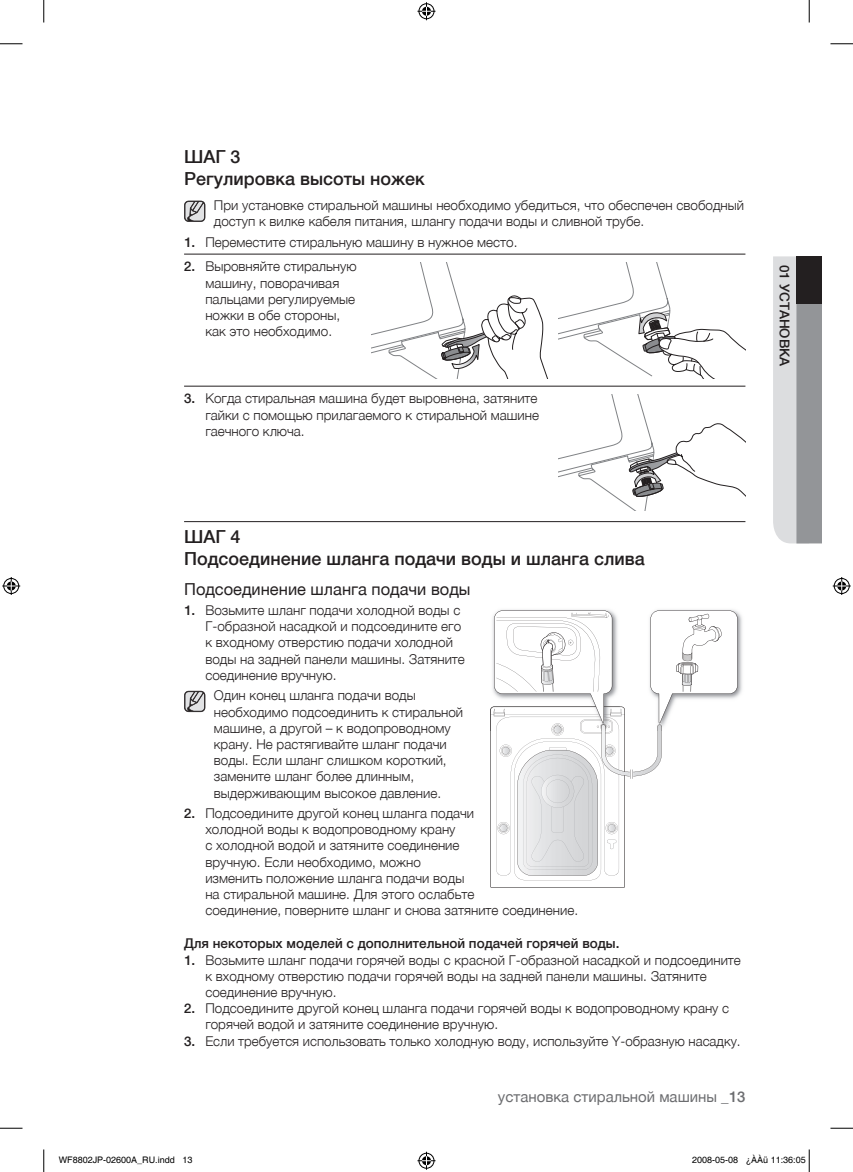
<style>
.page{position:relative;width:853px;height:1172px;background:#fff}
.page>*{position:absolute;margin:0;border:0;box-sizing:border-box;transform-origin:0 0}
.t1{font:500 18px/22.2px "Helvetica Neue LTCYR";color:#231f20}
.t2{font:16.5px "Helvetica Neue LTCYR";color:#231f20}
.t3{font:15px "Helvetica Neue LTCYR";color:#6c6d70}
.t4{font:300 13.5px/16.2px "Helvetica Neue LTCYR";color:#231f20}
.t5{font:500 13.5px "Helvetica Neue LTCYR";color:#231f20}
.t6{font:9px "Helvetica";color:#000}
.s1{font-weight:500}
</style>
<div class="page">
<svg style="left:773px;top:256px;width:49px;height:287px;background:#b9babd"></svg>
<hr style="left:184px;top:254px;width:561px;height:1px;background:#231f20">
<hr style="left:184px;top:386px;width:561px;height:1px;background:#231f20">
<hr style="left:184px;top:521px;width:561px;height:1px;background:#231f20">
<div style="left:796px;top:256px;width:26px;height:48px;background:#231f20"></div>
<svg style="left:371px;top:262px;width:374px;height:116px"></svg>
<svg style="left:558px;top:394px;width:187px;height:117px"></svg>
<svg style="left:184px;top:201px;width:21px;height:21px"></svg>
<svg style="left:184px;top:691px;width:21px;height:21px"></svg>
<img style="left:659px;top:609px;width:83px;height:87px">
<svg style="left:490px;top:610px;width:248px;height:278px"></svg>
<svg style="left:0;top:44px;width:22px;height:1px"></svg>
<svg style="left:830px;top:44px;width:23px;height:1px"></svg>
<svg style="left:0;top:1128px;width:22px;height:1px"></svg>
<svg style="left:830px;top:1128px;width:23px;height:1px"></svg>
<svg style="left:44px;top:0;width:1px;height:22px"></svg>
<svg style="left:44px;top:1149px;width:1px;height:23px"></svg>
<svg style="left:809px;top:0;width:1px;height:22px"></svg>
<svg style="left:417px;top:2px;width:18px;height:18px"></svg>
<svg style="left:417px;top:1152px;width:18px;height:18px"></svg>
<svg style="left:2px;top:577px;width:18px;height:18px"></svg>
<svg style="left:833px;top:577px;width:18px;height:18px"></svg>
<svg style="left:808px;top:1149px;width:2px;height:23px"></svg>
<h1 class="t1" style="left:184px;top:146px;width:242px">ШАГ 3<br>Регулировка высоты ножек</h1>
<p class="t4" style="left:214px;top:197px;width:532px">При установке стиральной машины необходимо убедиться, что обеспечен свободный доступ к вилке кабеля питания, шлангу подачи воды и сливной трубе.</p>
<p class="t4" style="left:184px;top:234px;width:335px"><span class="s1">1.</span> Переместите стиральную машину в нужное место.</p>
<p class="t4" style="left:205px;top:259px;width:153px;text-indent:-21px"><span class="s1">2.</span> Выровняйте стиральную машину, поворачивая пальцами регулируемые ножки в обе стороны, как это необходимо.</p>
<p class="t4" style="left:205px;top:391px;width:335px;text-align:justify;text-indent:-21px"><span class="s1">3.</span> Когда стиральная машина будет выровнена, затяните гайки с помощью прилагаемого к стиральной машине гаечного ключа.</p>
<p class="t5" style="left:792px;top:265px;width:103px;rotate:90deg">01 УСТАНОВКА</p>
<h1 class="t1" style="left:184px;top:526px;width:462px">ШАГ 4<br>Подсоединение шланга подачи воды и шланга слива</h1>
<p class="t2" style="left:184px;top:580px;width:288px">Подсоединение шланга подачи воды</p>
<p class="t4" style="left:205px;top:602px;width:261px;text-indent:-21px"><span class="s1">1.</span> Возьмите шланг подачи холодной воды с Г-образной насадкой и подсоедините его к входному отверстию подачи холодной воды на задней панели машины. Затяните соединение вручную.</p>
<p class="t4" style="left:214px;top:687px;width:251px">Один конец шланга подачи воды необходимо подсоединить к стиральной машине, а другой – к водопроводному крану. Не растягивайте шланг подачи воды. Если шланг слишком короткий, замените шланг более длинным, выдерживающим высокое давление.</p>
<p class="t4" style="left:205px;top:805px;width:374px;text-indent:-21px"><span class="s1">2.</span> Подсоедините другой конец шланга подачи<br>холодной воды к водопроводному крану<br>с холодной водой и затяните соединение<br>вручную. Если необходимо, можно<br>изменить положение шланга подачи воды<br>на стиральной машине. Для этого ослабьте<br>соединение, поверните шланг и снова затяните соединение.</p>
<p class="t5" style="left:184px;top:936px;width:437px">Для некоторых моделей с дополнительной подачей горячей воды.</p>
<p class="t4" style="left:205px;top:952px;width:537px;text-indent:-21px"><span class="s1">1.</span> Возьмите шланг подачи горячей воды с красной Г-образной насадкой и подсоедините к входному отверстию подачи горячей воды на задней панели машины. Затяните соединение вручную.</p>
<p class="t4" style="left:205px;top:1000px;width:525px;text-indent:-21px"><span class="s1">2.</span> Подсоедините другой конец шланга подачи горячей воды к водопроводному крану с горячей водой и затяните соединение вручную.</p>
<p class="t4" style="left:184px;top:1033px;width:558px"><span class="s1">3.</span> Если требуется использовать только холодную воду, используйте Y-образную насадку.</p>
<p class="t3" style="left:498px;top:1088px;width:249px">установка стиральной машины <span class="s1">_13</span></p>
<p class="t6" style="left:59px;top:1154px;width:135px">WF8802JP-02600A_RU.indd 13</p>
<p class="t6" style="left:692px;top:1154px;width:115px">2008-05-08 ¿ÀÀü 11:36:05</p>
</div>
